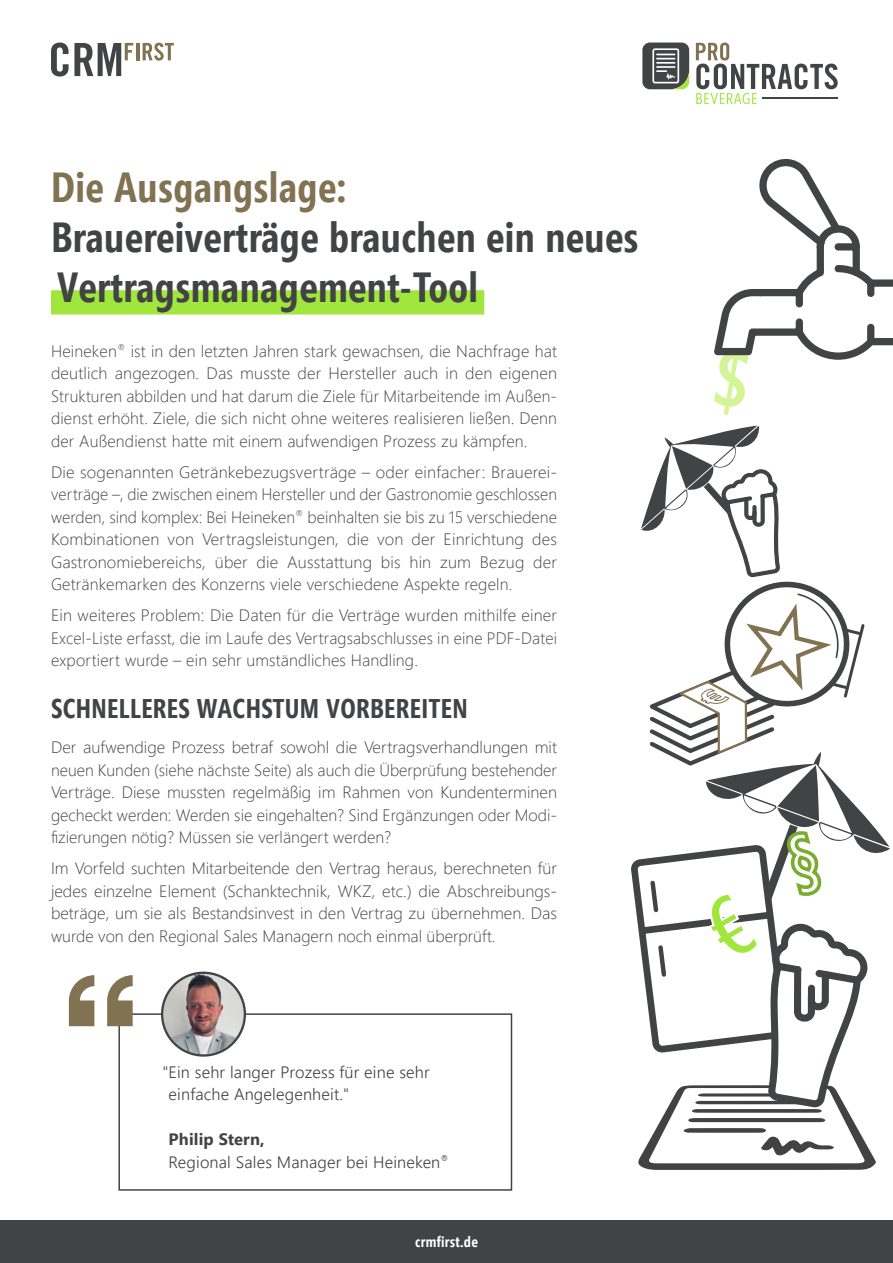
<style>
.page{position:relative;width:893px;height:1263px;background:#fff}
.page>*{position:absolute;margin:0;border:0;box-sizing:border-box;transform-origin:0 0}
.t1{font:700 42px/50.4px "Segoe Condensed";letter-spacing:.01em;color:#424344}
.t2{font:700 42px "Segoe Condensed";letter-spacing:.01em;color:#817252}
.t3{font:700 27px "Segoe Condensed";letter-spacing:.01em;color:#424344}
.t4{font:300 16.5px/22.5px "Segoe UI";letter-spacing:.01em;color:#424344;text-align:justify}
.t5{font:300 16.5px/22.5px "Segoe UI";letter-spacing:.01em;color:#424344}
.t6{font:700 15px "Segoe Condensed";letter-spacing:.02em;color:#fff}
.s1{font-weight:700}
</style>
<div class="page">
<div style="left:0;top:1220px;width:893px;height:43px;background:#424344"></div>
<div style="left:118px;top:1013px;width:394px;height:178px;border:2px solid #424344"></div>
<svg style="left:162px;top:973px;width:83px;height:82px"></svg>
<img style="left:163px;top:974px;width:81px;height:80px;border-radius:40px">
<div style="left:161px;top:971px;width:85px;height:86px;border:2px solid #424344;border-radius:50%"></div>
<svg style="left:107px;top:975px;width:26px;height:51px"></svg>
<svg style="left:69px;top:975px;width:25px;height:51px"></svg>
<svg style="left:51px;top:43px;width:82px;height:34px"></svg>
<hr style="left:136px;top:43px;width:3px;height:17px;background:#817252">
<svg style="left:143px;top:43px;width:31px;height:18px"></svg>
<svg style="left:632px;top:42px;width:261px;height:1128px"></svg>
<div style="left:51px;top:290px;width:433px;height:24px;background:#a0e63c"></div>
<h1 class="t2" style="left:51px;top:161px;width:297px">Die Ausgangslage:</h1>
<h1 class="t1" style="left:51px;top:212px;width:589px">Brauereiverträge brauchen ein neues<br>Vertragsmanagement-Tool</h1>
<p class="t4" style="left:51px;top:338px;width:507px">Heineken<sup>®</sup> ist in den letzten Jahren stark gewachsen, die Nachfrage hat deutlich angezogen. Das musste der Hersteller auch in den eigenen Strukturen abbilden und hat darum die Ziele für Mitarbeitende im Außen&shy;dienst erhöht. Ziele, die sich nicht ohne weiteres realisieren ließen. Denn der Außendienst hatte mit einem aufwendigen Prozess zu kämpfen.</p>
<p class="t4" style="left:51px;top:459px;width:507px;text-align:left">Die sogenannten Getränkebezugsverträge – oder einfacher: Brauerei&shy;verträge –, die zwischen einem Hersteller und der Gastronomie geschlossen werden, sind komplex: Bei Heineken<sup>®</sup> beinhalten sie bis zu 15 verschiedene Kombinationen von Vertragsleistungen, die von der Einrichtung des Gastronomiebereichs, über die Ausstattung bis hin zum Bezug der Getränkemarken des Konzerns viele verschiedene Aspekte regeln.</p>
<p class="t4" style="left:51px;top:603px;width:508px">Ein weiteres Problem: Die Daten für die Verträge wurden mithilfe einer Excel-Liste erfasst, die im Laufe des Vertragsabschlusses in eine PDF-Datei exportiert wurde – ein sehr umständliches Handling.</p>
<h2 class="t3" style="left:51px;top:692px;width:418px">SCHNELLERES WACHSTUM VORBEREITEN</h2>
<p class="t4" style="left:51px;top:734px;width:507px">Der aufwendige Prozess betraf sowohl die Vertragsverhandlungen mit neuen Kunden (siehe nächste Seite) als auch die Überprüfung bestehender Verträge. Diese mussten regelmäßig im Rahmen von Kundenterminen gecheckt werden: Werden sie eingehalten? Sind Ergänzungen oder Modi&shy;fizierungen nötig? Müssen sie verlängert werden?</p>
<p class="t4" style="left:51px;top:855px;width:507px">Im Vorfeld suchten Mitarbeitende den Vertrag heraus, berechneten für jedes einzelne Element (Schanktechnik, WKZ, etc.) die Abschreibungs&shy;beträge, um sie als Bestandsinvest in den Vertrag zu übernehmen. Das wurde von den Regional Sales Managern noch einmal überprüft.</p>
<p class="t5" style="left:169px;top:1059px;width:263px;text-indent:-6px">"Ein sehr langer Prozess für eine sehr einfache Angelegenheit."</p>
<p class="t5" style="left:169px;top:1127px;width:282px"><span class="s1">Philip Stern,<br></span>Regional Sales Manager bei Heineken<sup>®</sup></p>
<p class="t6" style="left:415px;top:1232px;width:64px">crmfirst.de</p>
</div>
